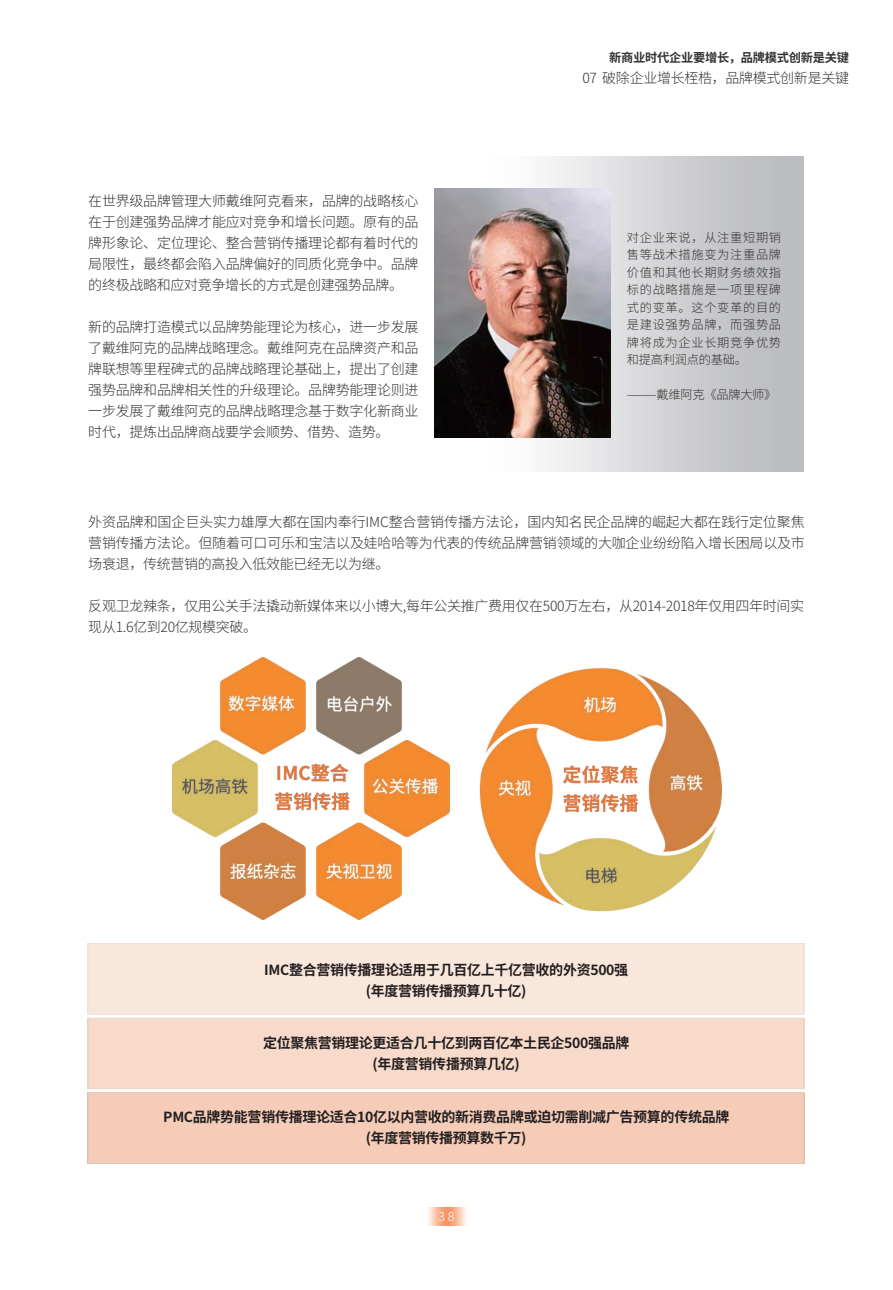
<style>
.page{position:relative;width:893px;height:1290px;background:#fff}
.page>*{position:absolute;margin:0;border:0;box-sizing:border-box;transform-origin:0 0}
.t1{font:300 14px/21px "Source Han Sans CN";letter-spacing:-.025em;color:#333334;text-align:justify}
.t2{font:700 14px/21px "Source Han Sans CN";letter-spacing:-.02em;color:#231f20;text-align:center}
.t3{font:300 12.25px/17.5px "Source Han Sans CN";letter-spacing:.055em;color:#333334;text-align:justify}
.t4{font:700 12.25px "Source Han Sans CN";letter-spacing:-.02em;color:#333334}
.t5{font:300 12.25px "Source Han Sans CN";letter-spacing:-.02em;color:#333334}
.t6{font:300 12.25px "Source Han Sans CN";color:#fff}
</style>
<div class="page">
<svg style="left:428px;top:1207px;width:38px;height:18px"></svg>
<div style="left:489px;top:157px;width:314px;height:314px;background:linear-gradient(to right,#faf9f9,#b6b7bb)"></div>
<img style="left:434px;top:188px;width:176px;height:249px">
<img style="left:172px;top:657px;width:549px;height:262px">
<p class="t1" style="left:88px;top:191px;width:332px">在世界级品牌管理大师戴维阿克看来，品牌的战略核心在于创建强势品牌才能应对竞争和增长问题。原有的品牌形象论、定位理论、整合营销传播理论都有着时代的局限性，最终都会陷入品牌偏好的同质化竞争中。品牌的终极战略和应对竞争增长的方式是创建强势品牌。</p>
<p class="t1" style="left:88px;top:317px;width:332px">新的品牌打造模式以品牌势能理论为核心，进一步发展了戴维阿克的品牌战略理念。戴维阿克在品牌资产和品牌联想等里程碑式的品牌战略理论基础上，提出了创建强势品牌和品牌相关性的升级理论。品牌势能理论则进一步发展了戴维阿克的品牌战略理念基于数字化新商业时代，提炼出品牌商战要学会顺势、借势、造势。</p>
<p class="t4" style="left:609px;top:51px;width:241px">新商业时代企业要增长，品牌模式创新是关键</p>
<p class="t1" style="left:582px;top:68px;width:268px">07 破除企业增长桎梏，品牌模式创新是关键</p>
<p class="t3" style="left:627px;top:229px;width:156px">对企业来说，从注重短期销售等战术措施变为注重品牌价值和其他长期财务绩效指标的战略措施是一项里程碑式的变革。这个变革的目的是建设强势品牌，而强势品牌将成为企业长期竞争优势和提高利润点的基础。</p>
<p class="t5" style="left:627px;top:388px;width:151px">⸻戴维阿克《品牌大师》</p>
<p class="t1" style="left:88px;top:512px;width:718px">外资品牌和国企巨头实力雄厚大都在国内奉行IMC整合营销传播方法论，国内知名民企品牌的崛起大都在践行定位聚焦营销传播方法论。但随着可口可乐和宝洁以及娃哈哈等为代表的传统品牌营销领域的大咖企业纷纷陷入增长困局以及市场衰退，传统营销的高投入低效能已经无以为继。</p>
<p class="t1" style="left:88px;top:596px;width:717px">反观卫龙辣条，仅用公关手法撬动新媒体来以小博大,每年公关推广费用仅在500万左右，从2014-2018年仅用四年时间实现从1.6亿到20亿规模突破。</p>
<p class="t2" style="left:264px;top:959px;width:365px">IMC整合营销传播理论适用于几百亿上千亿营收的外资500强(年度营销传播预算几十亿)</p>
<p class="t2" style="left:263px;top:1032px;width:368px">定位聚焦营销理论更适合几十亿到两百亿本土民企500强品牌(年度营销传播预算几亿)</p>
<p class="t2" style="left:163px;top:1107px;width:568px">PMC品牌势能营销传播理论适合10亿以内营收的新消费品牌或迫切需削减广告预算的传统品牌(年度营销传播预算数千万)</p>
<p class="t6" style="left:439px;top:1209px;width:17px">3 8</p>
</div>
